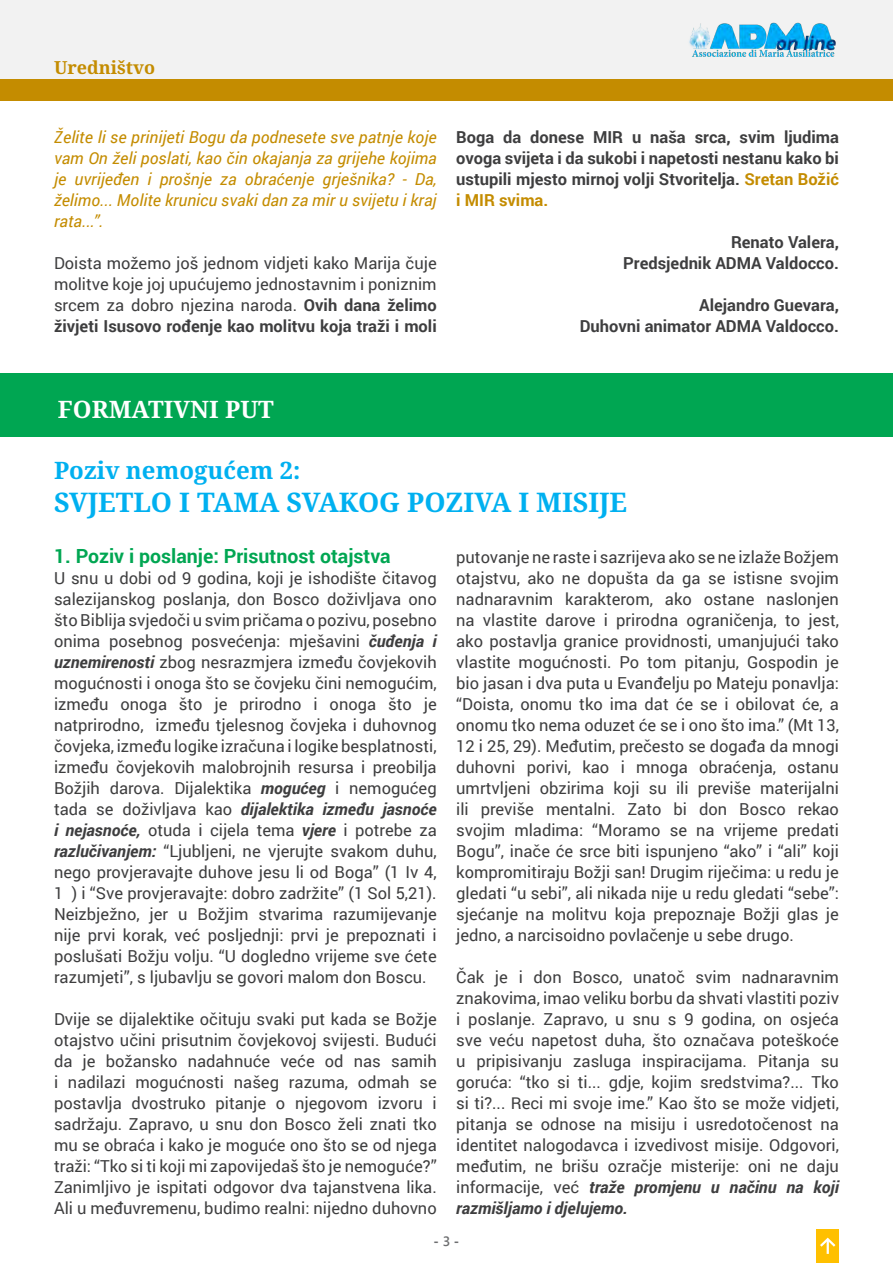
<style>
.page{position:relative;width:893px;height:1263px;background:#fff}
.page>*{position:absolute;margin:0;border:0;box-sizing:border-box;transform-origin:0 0}
.t1{font:700 27px "Noto Serif";color:#00b0f0}
.t2{font:700 24px "Noto Serif";color:#00b0f0}
.t3{font:700 24px "Noto Serif";color:#fff}
.t4{font:700 19.5px "Roboto";color:#00a652}
.t5{font:700 18px "Noto Serif";color:#c48c00}
.t6{font:16.5px/21px "Roboto";color:#3e3e3f;text-align:justify}
.t7{font:700 16.5px/21px "Roboto";color:#3e3e3f;text-align:justify}
.t8{font:italic 16.5px/21px "Roboto";color:#c48c00;text-align:justify}
.t9{font:700 13.5px "Segoe UI";color:#6d6e70}
.s1{font-weight:700}
.s2{color:#c48c00}
.s3{font-weight:700;font-style:italic}
.s4{font-weight:600}
</style>
<div class="page">
<div style="left:0;top:0;width:893px;height:80px;background:#f2f2f2"></div>
<img style="left:689px;top:22px;width:147px;height:35px">
<div style="left:816px;top:1229px;width:23px;height:34px;background:#ffc000"></div>
<svg style="left:820px;top:1237px;width:16px;height:17px"></svg>
<div style="left:0;top:80px;width:893px;height:20px;background:#c48c00"></div>
<div style="left:0;top:374px;width:893px;height:62px;background:#00a652"></div>
<p class="t5" style="left:54px;top:54px;width:103px">Uredništvo</p>
<p class="t8" style="left:54px;top:126px;width:384px">Želite li se prinijeti Bogu da podnesete sve patnje koje vam On želi poslati, kao čin okajanja za grijehe kojima je uvrijeđen i prošnje za obraćenje grješnika? - Da, želimo... Molite krunicu svaki dan za mir u svijetu i kraj rata...”.</p>
<p class="t6" style="left:54px;top:252px;width:384px">Doista možemo još jednom vidjeti kako Marija čuje molitve koje joj upućujemo jednostavnim i poniznim srcem za dobro njezina naroda. <span class="s1">Ovih dana želimo živjeti Isusovo rođenje kao molitvu koja traži i moli</span></p>
<p class="t7" style="left:456px;top:125px;width:384px">Boga da donese MIR u naša srca, svim ljudima ovoga svijeta i da sukobi i napetosti nestanu kako bi ustupili mjesto mirnoj volji Stvoritelja. <span class="s2">Sretan Božić i MIR svima.</span></p>
<p class="t7" style="left:731px;top:230px;width:109px">Renato Valera,</p>
<p class="t7" style="left:623px;top:251px;width:217px">Predsjednik ADMA Valdocco.</p>
<p class="t7" style="left:699px;top:293px;width:141px">Alejandro Guevara,</p>
<p class="t7" style="left:580px;top:314px;width:261px">Duhovni animator ADMA Valdocco.</p>
<p class="t3" style="left:58px;top:392px;width:217px">FORMATIVNI PUT</p>
<p class="t2" style="left:54px;top:453px;width:248px">Poziv nemogućem 2:</p>
<p class="t1" style="left:54px;top:483px;width:574px">SVJETLO I TAMA SVAKOG POZIVA I MISIJE</p>
<p class="t4" style="left:54px;top:542px;width:338px">1. Poziv i poslanje: Prisutnost otajstva</p>
<p class="t6" style="left:54px;top:567px;width:384px">U snu u dobi od 9 godina, koji je ishodište čitavog salezijanskog poslanja, don Bosco doživljava ono što Biblija svjedoči u svim pričama o pozivu, posebno onima posebnog posvećenja: mješavini <span class="s3">čuđenja i uznemirenosti</span> zbog nesrazmjera između čovjekovih mogućnosti i onoga što se čovjeku čini nemogućim, između onoga što je prirodno i onoga što je natprirodno, između tjelesnog čovjeka i duhovnog čovjeka, između logike izračuna i logike besplatnosti, između čovjekovih malobrojnih resursa i preobilja Božjih darova. Dijalektika <span class="s3">mogućeg</span> i nemogućeg tada se doživljava kao <span class="s3">dijalektika između jasnoće i nejasnoće,</span> otuda i cijela tema <span class="s3">vjere</span> i potrebe za <span class="s3">razlučivanjem:</span> “Ljubljeni, ne vjerujte svakom duhu, nego provjeravajte duhove jesu li od Boga” (1 Iv 4, 1 ) i “Sve provjeravajte: dobro zadržite” (1 Sol 5,21).<br>Neizbježno, jer u Božjim stvarima razumijevanje nije prvi korak, već posljednji: prvi je prepoznati i poslušati Božju volju. “U dogledno vrijeme sve ćete razumjeti”, s ljubavlju se govori malom don Boscu.</p>
<p class="t6" style="left:54px;top:1008px;width:384px">Dvije se dijalektike očituju svaki put kada se Božje otajstvo učini prisutnim čovjekovoj svijesti. Budući da je božansko nadahnuće veće od nas samih i nadilazi mogućnosti našeg razuma, odmah se postavlja dvostruko pitanje o njegovom izvoru i sadržaju. Zapravo, u snu don Bosco želi znati tko mu se obraća i kako je moguće ono što se od njega traži: “Tko si ti koji mi zapovijedaš što je nemoguće?” Zanimljivo je ispitati odgovor dva tajanstvena lika.<br>Ali u međuvremenu, budimo realni: nijedno duhovno</p>
<p class="t6" style="left:456px;top:546px;width:384px">putovanje ne raste i sazrijeva ako se ne izlaže Božjem otajstvu, ako ne dopušta da ga se istisne svojim nadnaravnim karakterom, ako ostane naslonjen na vlastite darove i prirodna ograničenja, to jest, ako postavlja granice providnosti, umanjujući tako vlastite mogućnosti. Po tom pitanju, Gospodin je bio jasan i dva puta u Evanđelju po Mateju ponavlja: “Doista, onomu tko ima dat će se i obilovat će, a onomu tko nema oduzet će se i ono što ima.” (Mt 13, 12 i 25, 29). Međutim, prečesto se događa da mnogi duhovni porivi, kao i mnoga obraćenja, ostanu umrtvljeni obzirima koji su ili previše materijalni ili previše mentalni. Zato bi don Bosco rekao svojim mladima: “Moramo se na vrijeme predati Bogu”, inače će srce biti ispunjeno “ako” i “ali” koji kompromitiraju Božji san! Drugim riječima: u redu je gledati “u sebi”, ali nikada nije u redu gledati “sebe”: sjećanje na molitvu koja prepoznaje Božji glas je jedno, a narcisoidno povlačenje u sebe drugo.</p>
<p class="t6" style="left:456px;top:966px;width:384px">Čak je i don Bosco, unatoč svim nadnaravnim znakovima, imao veliku borbu da shvati vlastiti poziv i poslanje. Zapravo, u snu s 9 godina, on osjeća sve veću napetost duha, što označava poteškoće u pripisivanju zasluga inspiracijama. Pitanja su goruća: “tko si ti... gdje, kojim sredstvima?... Tko si ti?... Reci mi svoje ime.” Kao što se može vidjeti, pitanja se odnose na misiju i usredotočenost na identitet nalogodavca i izvedivost misije. Odgovori, međutim, ne brišu ozračje misterije: oni ne daju informacije, već <span class="s3">traže promjenu u načinu na koji razmišljamo i djelujemo.</span></p>
<p class="t9" style="left:434px;top:1229px;width:27px">- <span class="s4">3</span> -</p>
</div>
